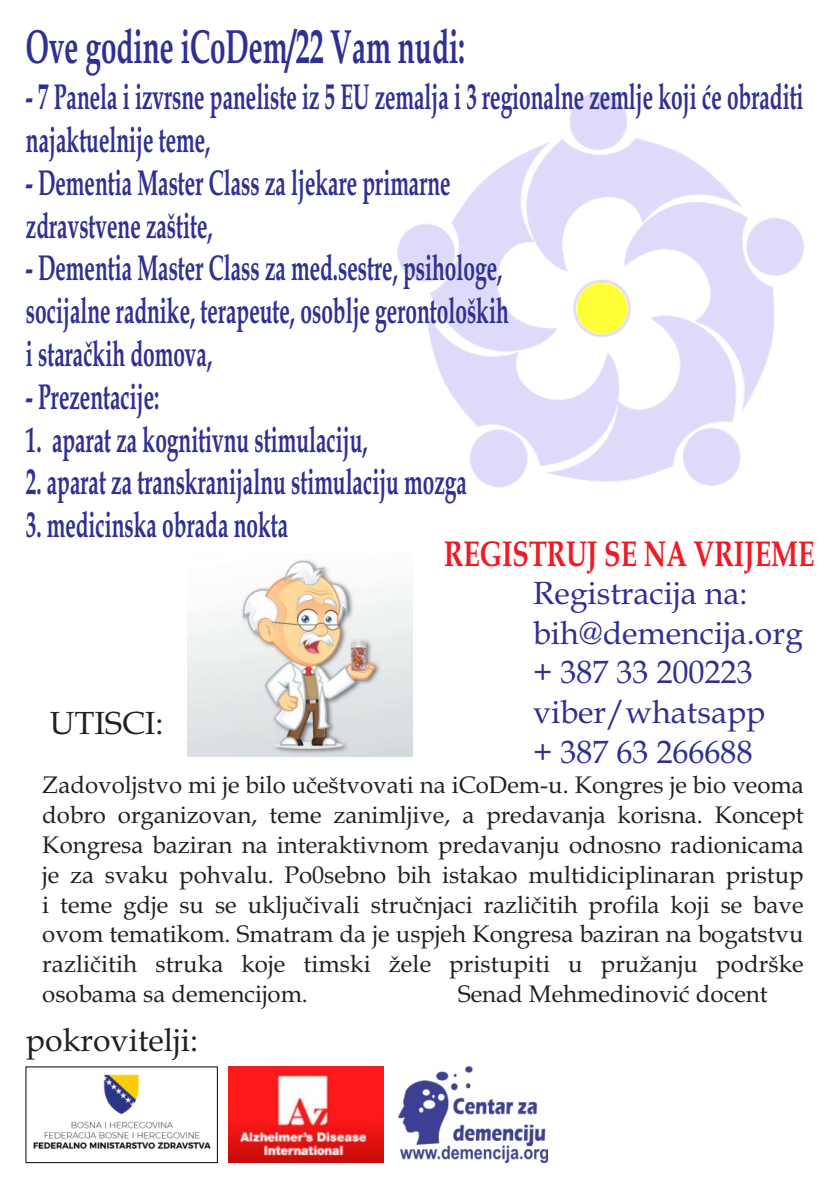
<style>
.page{position:relative;width:840px;height:1191px;background:#fff}
.page>*{position:absolute;margin:0;border:0;box-sizing:border-box;transform-origin:0 0}
.t1{font:700 48px "Book Antiqua";color:#2e3092;scale:.58 1}
.t2{font:700 36px/42.8px "Book Antiqua";color:#2e3092;scale:.58 1}
.t3{font:700 36px "Book Antiqua";color:#ed1c24;scale:.74 1}
.t4{font:32px/39.8px "Book Antiqua";color:#2e3092}
.t5{font:32px "Book Antiqua";color:#231f20}
.t6{font:24px/29.8px "Book Antiqua";color:#231f20;text-align:justify}
</style>
<div class="page">
<img style="left:397px;top:93px;width:407px;height:394px">
<img style="left:33px;top:1074px;width:178px;height:75px">
<div style="left:25px;top:1066px;width:193px;height:97px;border:1px solid #231f20"></div>
<img style="left:228px;top:1067px;width:155px;height:95px">
<img style="left:398px;top:1067px;width:149px;height:95px">
<img style="left:187px;top:559px;width:225px;height:198px">
<h1 class="t1" style="left:26px;top:28px;width:758px">Ove godine iCoDem/22 Vam nudi:</h1>
<h2 class="t2" style="left:26px;top:79px;width:1341px">- 7 Panela i izvrsne paneliste iz 5 EU zemalja i 3 regionalne zemlje koji će obraditi najaktuelnije teme,</h2>
<h2 class="t2" style="left:26px;top:165px;width:733px">- Dementia Master Class za ljekare primarne zdravstvene zaštite,</h2>
<h2 class="t2" style="left:26px;top:251px;width:833px">- Dementia Master Class za med.sestre, psihologe, socijalne radnike, terapeute, osoblje gerontoloških i staračkih domova,</h2>
<h2 class="t2" style="left:26px;top:379px;width:231px">- Prezentacije:</h2>
<h2 class="t2" style="left:26px;top:422px;width:590px">1. aparat za kognitivnu stimulaciju,</h2>
<h2 class="t2" style="left:26px;top:465px;width:761px">2. aparat za transkranijalnu stimulaciju mozga</h2>
<h2 class="t2" style="left:26px;top:507px;width:453px">3. medicinska obrada nokta</h2>
<h2 class="t3" style="left:444px;top:540px;width:501px">REGISTRUJ SE NA VRIJEME</h2>
<h3 class="t4" style="left:532px;top:577px;width:271px">Registracija na: bih@demencija.org + 387 33 200223 viber/whatsapp<br>+ 387 63 266688</h3>
<h3 class="t5" style="left:50px;top:710px;width:115px">UTISCI:</h3>
<p class="t6" style="left:42px;top:773px;width:762px">Zadovoljstvo mi je bilo učeštvovati na iCoDem-u. Kongres je bio veoma dobro organizovan, teme zanimljive, a predavanja korisna. Koncept Kongresa baziran na interaktivnom predavanju odnosno radionicama je za svaku pohvalu. Po0sebno bih istakao multidiciplinaran pristup i teme gdje su se uključivali stručnjaci različitih profila koji se bave ovom tematikom. Smatram da je uspjeh Kongresa baziran na bogatstvu različitih struka koje timski žele pristupiti u pružanju podrške osobama sa demencijom.</p>
<p class="t6" style="left:458px;top:981px;width:311px">Senad Mehmedinović docent</p>
<h3 class="t5" style="left:26px;top:1027px;width:173px">pokrovitelji:</h3>
</div>
